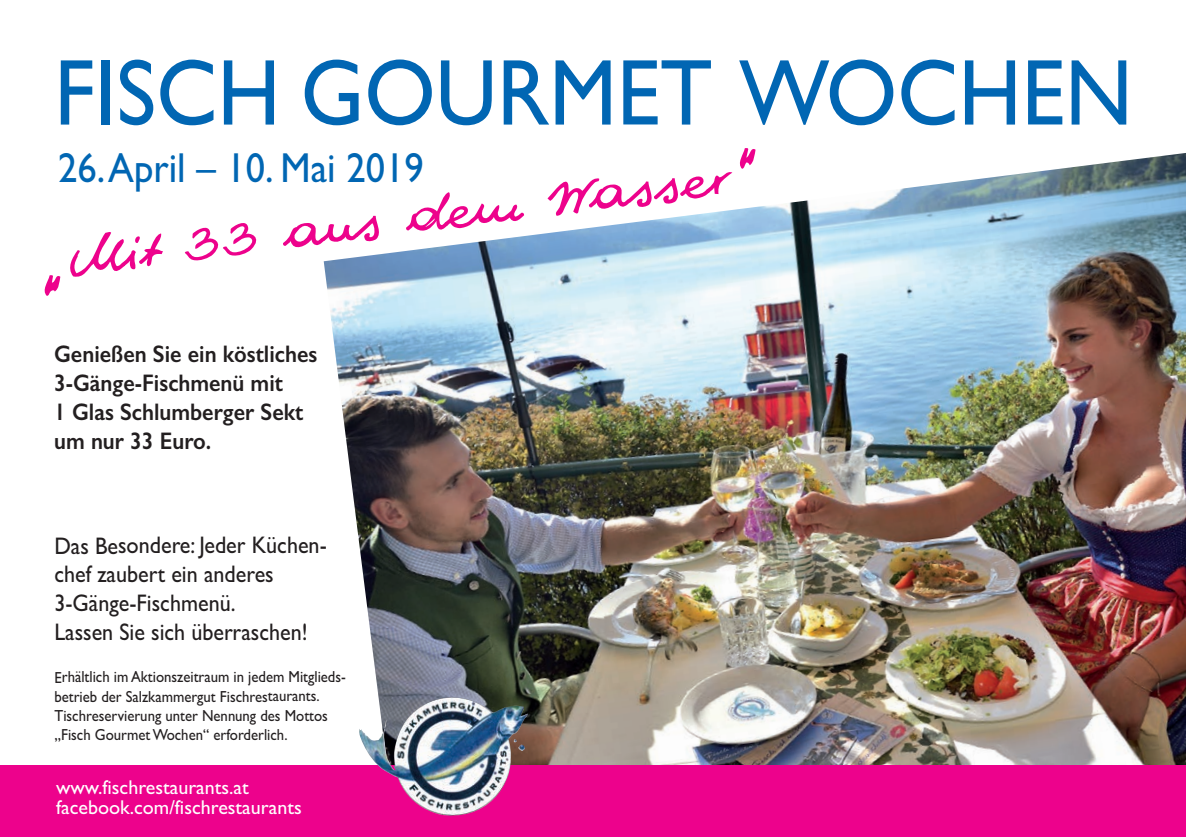
<style>
.page{position:relative;width:1186px;height:837px;background:#fff}
.page>*{position:absolute;margin:0;border:0;box-sizing:border-box;transform-origin:0 0}
.t1{font:94px "Gill Sans";color:#0166b3;scale:.92 1}
.t2{font:65.8px "WIP Sugar Baby";color:#ed028c;scale:1.1 1}
.t3{font:42px "Gill Sans";color:#0166b3;scale:.92 1}
.t4{font:24px/28.8px "Gill Sans";color:#231f20;scale:.92 1}
.t5{font:600 24px/28.8px "Gill Sans";color:#231f20;scale:.92 1}
.t6{font:20px/20px "Gill Sans";color:#fff}
.t7{font:16px/19.2px "Gill Sans";color:#231f20;scale:.92 1}
</style>
<div class="page">
<img style="left:324px;top:153px;width:861px;height:612px">
<div style="left:0;top:765px;width:1185px;height:72px;background:#ed028c"></div>
<img style="left:359px;top:697px;width:169px;height:118px">
<h1 class="t1" style="left:54px;top:37px;width:1173px">FISCH GOURMET WOCHEN</h1>
<h2 class="t2" style="left:36px;top:217px;width:658px;rotate:-7deg">„Mit 33 aus dem Wasser“</h2>
<h3 class="t3" style="left:58px;top:143px;width:399px">26. April – 10. Mai 2019</h3>
<h3 class="t5" style="left:54px;top:339px;width:287px">Genießen Sie ein köstliches<br>3-Gänge-Fischmenü mit<br>1 Glas Schlumberger Sekt um nur 33 Euro.</h3>
<h3 class="t4" style="left:54px;top:530px;width:298px">Das Besondere: Jeder Küchen&shy;chef zaubert ein anderes<br>3-Gänge-Fischmenü.<br>Lassen Sie sich überraschen!</h3>
<p class="t7" style="left:54px;top:667px;width:318px">Erhältlich im Aktionszeitraum in jedem Mitglieds&shy;betrieb der Salzkammergut Fischrestaurants.<br>Tischreservierung unter Nennung des Mottos „Fisch Gourmet Wochen“ erforderlich.</p>
<p class="t6" style="left:56px;top:776px;width:247px">www.fischrestaurants.at facebook.com/fischrestaurants</p>
</div>
